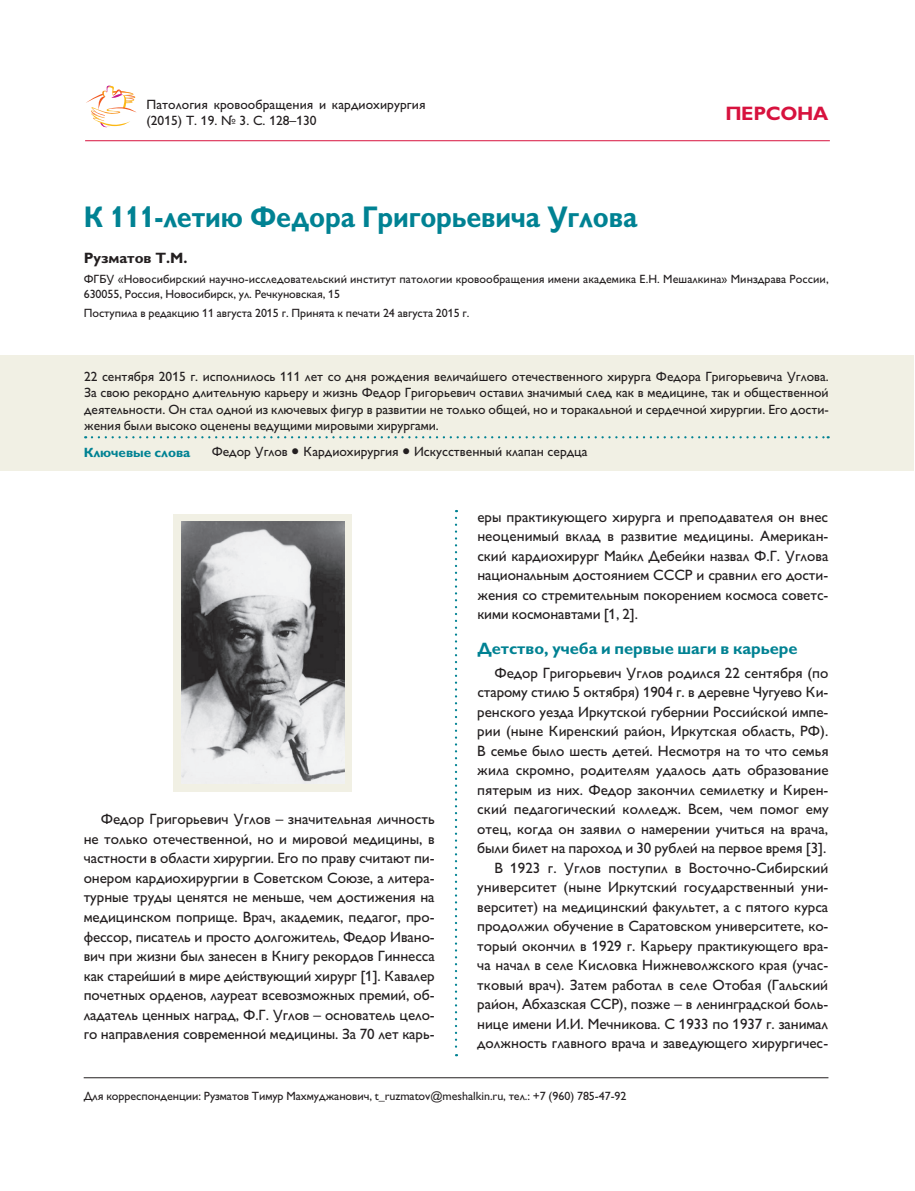
<style>
.page{position:relative;width:915px;height:1191px;background:#fff}
.page>*{position:absolute;margin:0;border:0;box-sizing:border-box;transform-origin:0 0}
.t1{font:700 30px "Gill Sans C";letter-spacing:-.005em;color:#008293;scale:.9 1}
.t2{font:700 19.5px "Gill Sans C";letter-spacing:-.015em;color:#d7123e}
.t3{font:700 16.5px "Gill Sans C";letter-spacing:-.005em;color:#008293}
.t4{font:15px/19.5px "Gill Sans C";color:#231f20;text-align:justify}
.t5{font:700 15px "Gill Sans C";letter-spacing:-.005em;color:#231f20}
.t6{font:13.5px/16.2px "Gill Sans C";color:#231f20}
.t7{font:700 13.5px "Gill Sans C";letter-spacing:-.005em;color:#008293}
.t8{font:12px/15px "Gill Sans C";letter-spacing:-.005em;color:#231f20}
</style>
<div class="page">
<hr style="left:85px;top:140px;width:744px;height:1px;background:#d7123e">
<svg style="left:86px;top:85px;width:50px;height:43px"></svg>
<svg style="left:454px;top:518px;width:3px;height:538px"></svg>
<hr style="left:84px;top:1077px;width:744px;height:1px;background:#231f20">
<div style="left:0;top:355px;width:913px;height:116px;background:#f1f0e4"></div>
<svg style="left:92px;top:436px;width:736px;height:2px"></svg>
<div style="left:173px;top:514px;width:179px;height:277px;background:#f1f0e4"></div>
<img style="left:182px;top:521px;width:162px;height:262px">
<p class="t6" style="left:146px;top:96px;width:280px">Патология кровообращения и кардиохирургия (2015) Т. 19. № 3. С. 128–130</p>
<h2 class="t2" style="left:725px;top:103px;width:104px">ПЕРСОНА</h2>
<h1 class="t1" style="left:84px;top:200px;width:616px">К 111-летию Федора Григорьевича Углова</h1>
<p class="t5" style="left:84px;top:250px;width:105px">Рузматов Т.М.</p>
<p class="t8" style="left:84px;top:271px;width:746px">ФГБУ «Новосибирский научно-исследовательский институт патологии кровообращения имени академика Е.Н. Мешалкина» Минздрава России,<br>630055, Россия, Новосибирск, ул. Речкуновская, 15</p>
<p class="t8" style="left:84px;top:305px;width:387px">Поступила в редакцию 11 августа 2015 г. Принята к печати 24 августа 2015 г.</p>
<p class="t6" style="left:84px;top:368px;width:746px;text-align:justify">22 сентября 2015 г. исполнилось 111 лет со дня рождения величайшего отечественного хирурга Федора Григорьевича Углова.<br>За свою рекордно длительную карьеру и жизнь Федор Григорьевич оставил значимый след как в медицине, так и общественной деятельности. Он стал одной из ключевых фигур в развитии не только общей, но и торакальной и сердечной хирургии. Его дости&shy;жения были высоко оценены ведущими мировыми хирургами.</p>
<p class="t7" style="left:84px;top:444px;width:108px">Ключевые слова</p>
<p class="t6" style="left:212px;top:443px;width:377px">Федор Углов • Кардиохирургия • Искусственный клапан сердца</p>
<p class="t4" style="left:84px;top:809px;width:352px;text-indent:17px">Федор Григорьевич Углов – значительная личность не только отечественной, но и мировой медицины, в частности в области хирургии. Его по праву считают пи&shy;онером кардиохирургии в Советском Союзе, а литера&shy;турные труды ценятся не меньше, чем достижения на медицинском поприще. Врач, академик, педагог, про&shy;фессор, писатель и просто долгожитель, Федор Ивано&shy;вич при жизни был занесен в Книгу рекордов Гиннесса как старейший в мире действующий хирург [1]. Кавалер почетных орденов, лауреат всевозможных премий, об&shy;ладатель ценных наград, Ф.Г. Углов – основатель цело&shy;го направления современной медицины. За 70 лет карь-</p>
<p class="t4" style="left:477px;top:506px;width:352px">еры практикующего хирурга и преподавателя он внес неоценимый вклад в развитие медицины. Американ&shy;ский кардиохирург Майкл Дебейки назвал Ф.Г. Углова национальным достоянием СССР и сравнил его дости&shy;жения со стремительным покорением космоса советс&shy;кими космонавтами [1, 2].</p>
<p class="t3" style="left:477px;top:639px;width:321px">Детство, учеба и первые шаги в карьере</p>
<p class="t4" style="left:477px;top:663px;width:353px;text-align:right">Федор Григорьевич Углов родился 22 сентября (по старому стилю 5 октября) 1904 г. в деревне Чугуево Ки&shy;ренского уезда Иркутской губернии Российской импе&shy;рии (ныне Киренский район, Иркутская область, РФ).<br>В семье было шесть детей. Несмотря на то что семья жила скромно, родителям удалось дать образование пятерым из них. Федор закончил семилетку и Кирен&shy;ский педагогический колледж. Всем, чем помог ему отец, когда он заявил о намерении учиться на врача, были билет на пароход и 30 рублей на первое время [3].<br>В 1923 г. Углов поступил в Восточно-Сибирский университет (ныне Иркутский государственный уни&shy;верситет) на медицинский факультет, а с пятого курса продолжил обучение в Саратовском университете, ко&shy;торый окончил в 1929 г. Карьеру практикующего вра&shy;ча начал в селе Кисловка Нижневолжского края (учас&shy;тковый врач). Затем работал в селе Отобая (Гальский район, Абхазская ССР), позже – в ленинградской боль&shy;нице имени И.И. Мечникова. С 1933 по 1937 г. занимал должность главного врача и заведующего хирургичес-</p>
<p class="t8" style="left:84px;top:1088px;width:544px">Для корреспонденции: Рузматов Тимур Махмуджанович, t_ruzmatov@meshalkin.ru, тел.: +7 (960) 785-47-92</p>
</div>
